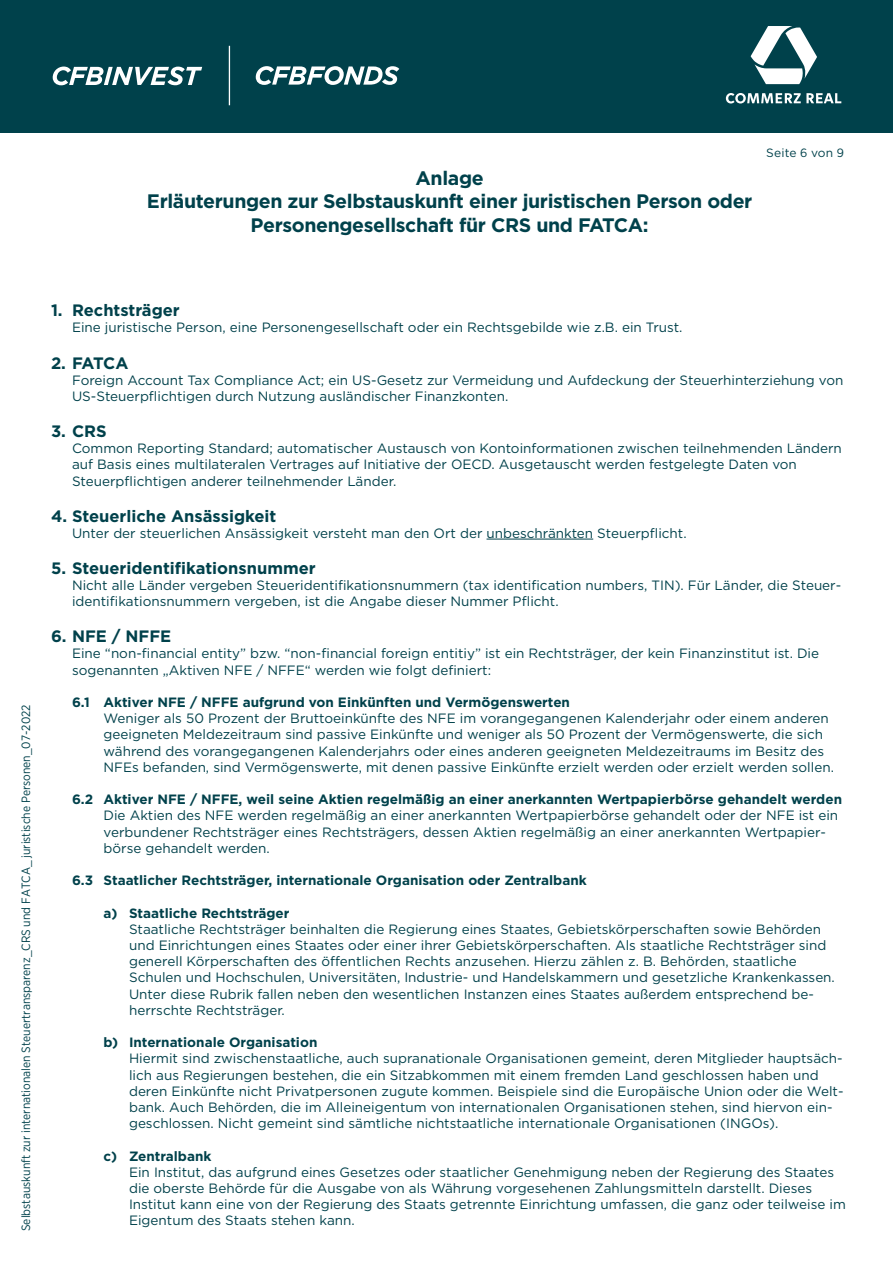
<style>
.page{position:relative;width:893px;height:1263px;background:#fff}
.page>*{position:absolute;margin:0;border:0;box-sizing:border-box;transform-origin:0 0}
.t1{font:700 19.5px/23.4px "Gotham";letter-spacing:-.02em;color:#00414b;text-align:center}
.t2{font:700 16.5px "Gotham";color:#00414b}
.t3{font:13.5px/16.2px "Gotham";color:#00414b}
.t4{font:700 13.5px "Gotham";color:#00414b}
.t5{font:12px "Gotham Narrow";color:#00414b}
.t6{font:12px "Gotham";letter-spacing:.01em;color:#00414b}
</style>
<div class="page">
<hr style="left:486px;top:539px;width:107px;height:1px;background:#00414b">
<div style="left:0;top:0;width:893px;height:133px;background:#00414b"></div>
<svg style="left:726px;top:93px;width:115px;height:10px"></svg>
<svg style="left:751px;top:26px;width:66px;height:58px"></svg>
<svg style="left:256px;top:66px;width:143px;height:19px"></svg>
<svg style="left:53px;top:67px;width:149px;height:18px"></svg>
<hr style="left:229px;top:46px;width:1px;height:59px;background:#fff">
<h1 class="t1" style="left:147px;top:166px;width:607px">Anlage<br>Erläuterungen zur Selbstauskunft einer juristischen Person oder<br>Personengesellschaft für CRS und FATCA:</h1>
<p class="t6" style="left:766px;top:145px;width:79px">Seite 6 von 9</p>
<p class="t5" style="left:19px;top:1231px;width:528px;rotate:-90deg">Selbstauskunft zur internationalen Steuertransparenz_CRS und FATCA_ juristische Personen_07-2022</p>
<p class="t2" style="left:51px;top:299px;width:130px">1. Rechtsträger</p>
<p class="t3" style="left:72px;top:319px;width:612px">Eine juristische Person, eine Personengesellschaft oder ein Rechtsgebilde wie z.B. ein Trust.</p>
<p class="t2" style="left:51px;top:352px;width:79px">2. FATCA</p>
<p class="t3" style="left:72px;top:371px;width:773px">Foreign Account Tax Compliance Act; ein US-Gesetz zur Vermeidung und Aufdeckung der Steuerhinterziehung von<br>US-Steuerpflichtigen durch Nutzung ausländischer Finanzkonten.</p>
<p class="t2" style="left:51px;top:420px;width:57px">3. CRS</p>
<p class="t3" style="left:72px;top:440px;width:771px">Common Reporting Standard; automatischer Austausch von Kontoinformationen zwischen teilnehmenden Ländern auf Basis eines multilateralen Vertrages auf Initiative der OECD. Ausgetauscht werden festgelegte Daten von<br>Steuerpflichtigen anderer teilnehmender Länder.</p>
<p class="t2" style="left:51px;top:505px;width:227px">4. Steuerliche Ansässigkeit</p>
<p class="t3" style="left:72px;top:524px;width:616px">Unter der steuerlichen Ansässigkeit versteht man den Ort der unbeschränkten Steuerpflicht.</p>
<p class="t2" style="left:51px;top:557px;width:266px">5. Steueridentifikationsnummer</p>
<p class="t3" style="left:72px;top:577px;width:771px">Nicht alle Länder vergeben Steueridentifikationsnummern (tax identification numbers, TIN). Für Länder, die Steuer&shy;identifikationsnummern vergeben, ist die Angabe dieser Nummer Pflicht.</p>
<p class="t2" style="left:51px;top:625px;width:122px">6. NFE / NFFE</p>
<p class="t3" style="left:72px;top:645px;width:749px">Eine “non-financial entity” bzw. “non-financial foreign entitiy” ist ein Rechtsträger, der kein Finanzinstitut ist. Die sogenannten „Aktiven NFE / NFFE“ werden wie folgt definiert:</p>
<p class="t4" style="left:72px;top:693px;width:499px">6.1 Aktiver NFE / NFFE aufgrund von Einkünften und Vermögenswerten</p>
<p class="t3" style="left:104px;top:710px;width:732px">Weniger als 50 Prozent der Bruttoeinkünfte des NFE im vorangegangenen Kalenderjahr oder einem anderen geeigneten Meldezeitraum sind passive Einkünfte und weniger als 50 Prozent der Vermögenswerte, die sich während des vorangegangenen Kalenderjahrs oder eines anderen geeigneten Meldezeitraums im Besitz des NFEs befanden, sind Vermögenswerte, mit denen passive Einkünfte erzielt werden oder erzielt werden sollen.</p>
<p class="t4" style="left:72px;top:790px;width:772px">6.2 Aktiver NFE / NFFE, weil seine Aktien regelmäßig an einer anerkannten Wertpapierbörse gehandelt werden</p>
<p class="t3" style="left:104px;top:807px;width:736px">Die Aktien des NFE werden regelmäßig an einer anerkannten Wertpapierbörse gehandelt oder der NFE ist ein verbundener Rechtsträger eines Rechtsträgers, dessen Aktien regelmäßig an einer anerkannten Wertpapier&shy;börse gehandelt werden.</p>
<p class="t4" style="left:72px;top:871px;width:516px">6.3 Staatlicher Rechtsträger, internationale Organisation oder Zentralbank</p>
<p class="t4" style="left:104px;top:904px;width:187px">a) Staatliche Rechtsträger</p>
<p class="t3" style="left:129px;top:920px;width:707px">Staatliche Rechtsträger beinhalten die Regierung eines Staates, Gebietskörperschaften sowie Behörden und Einrichtungen eines Staates oder einer ihrer Gebietskörperschaften. Als staatliche Rechtsträger sind generell Körperschaften des öffentlichen Rechts anzusehen. Hierzu zählen z. B. Behörden, staatliche Schulen und Hochschulen, Universitäten, Industrie- und Handelskammern und gesetzliche Krankenkassen.<br>Unter diese Rubrik fallen neben den wesentlichen Instanzen eines Staates außerdem entsprechend be&shy;herrschte Rechtsträger.</p>
<p class="t4" style="left:104px;top:1033px;width:215px">b) Internationale Organisation</p>
<p class="t3" style="left:129px;top:1050px;width:716px">Hiermit sind zwischenstaatliche, auch supranationale Organisationen gemeint, deren Mitglieder hauptsäch&shy;lich aus Regierungen bestehen, die ein Sitzabkommen mit einem fremden Land geschlossen haben und deren Einkünfte nicht Privatpersonen zugute kommen. Beispiele sind die Europäische Union oder die Welt&shy;bank. Auch Behörden, die im Alleineigentum von internationalen Organisationen stehen, sind hiervon ein&shy;geschlossen. Nicht gemeint sind sämtliche nichtstaatliche internationale Organisationen (INGOs).</p>
<p class="t4" style="left:104px;top:1147px;width:109px">c) Zentralbank</p>
<p class="t3" style="left:129px;top:1163px;width:718px">Ein Institut, das aufgrund eines Gesetzes oder staatlicher Genehmigung neben der Regierung des Staates die oberste Behörde für die Ausgabe von als Währung vorgesehenen Zahlungsmitteln darstellt. Dieses Institut kann eine von der Regierung des Staats getrennte Einrichtung umfassen, die ganz oder teilweise im Eigentum des Staats stehen kann.</p>
</div>
